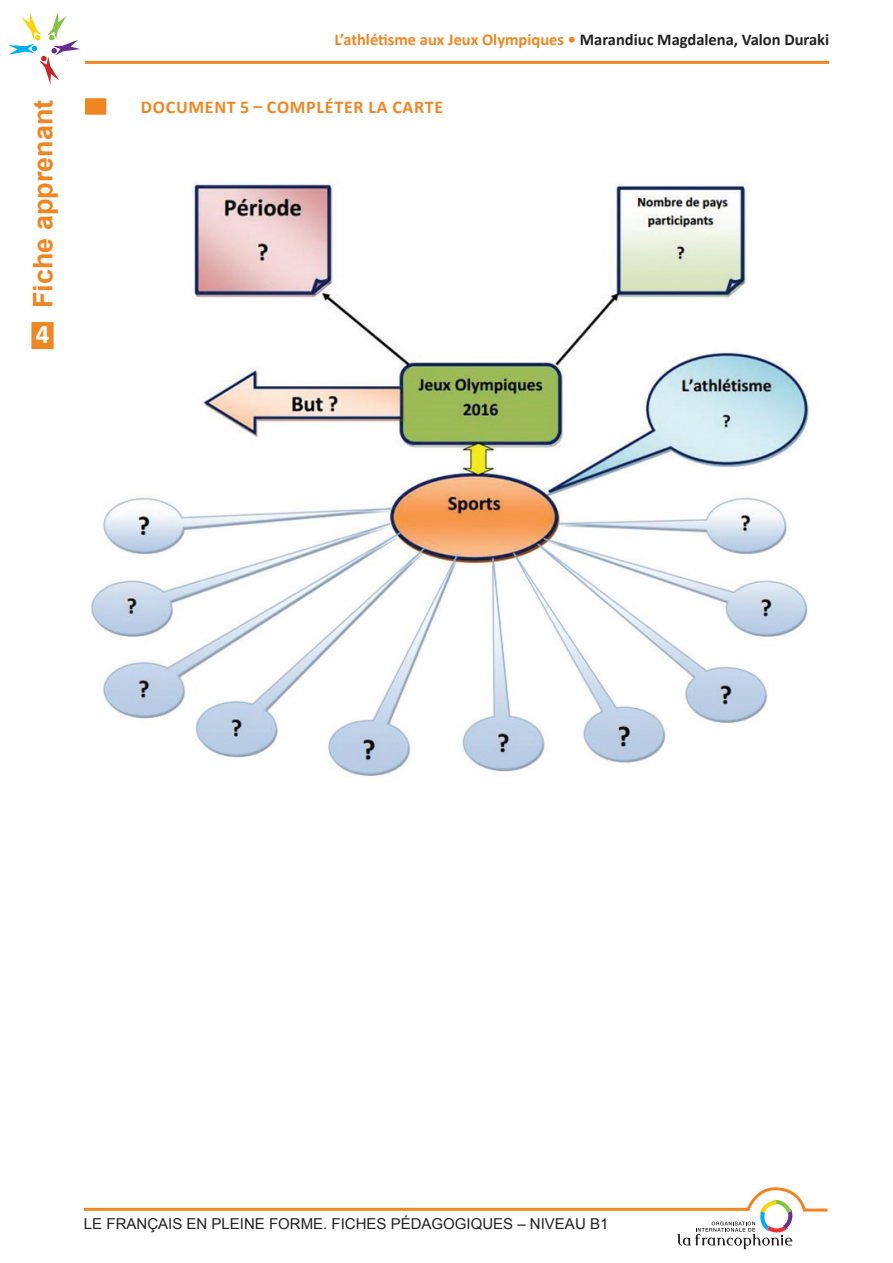
<style>
.page{position:relative;width:893px;height:1263px;background:#fff}
.page>*{position:absolute;margin:0;border:0;box-sizing:border-box;transform-origin:0 0}
.t1{font:700 27px "Arial";color:#ef8621}
.t2{font:700 27px "Calibri";color:#fff}
.activite-orange{font:700 18px "Calibri";letter-spacing:.04em;color:#ef8621}
.t3{font:700 16.5px "Calibri";color:#ef8621}
.t4{font:15px "Arial";color:#231f20}
.s1{color:#231f20}
</style>
<div class="page">
<div style="left:31px;top:322px;width:23px;height:27px;background:#ef8621"></div>
<hr style="left:85px;top:61px;width:744px;height:3px;background:#ef8621">
<svg style="left:84px;top:1187px;width:744px;height:62px"></svg>
<svg style="left:8px;top:12px;width:73px;height:72px"></svg>
<div style="left:85px;top:98px;width:21px;height:17px;background:#ef8621"></div>
<img style="left:90px;top:182px;width:719px;height:594px">
<p class="t3" style="left:334px;top:29px;width:496px">L’athlétisme aux Jeux Olympiques • <span class="s1">Marandiuc Magdalena, Valon Duraki</span></p>
<h1 class="t1" style="left:25px;top:308px;width:210px;rotate:-90deg">Fiche apprenant</h1>
<p class="activite-orange" style="left:141px;top:96px;width:304px">DOCUMENT 5 – COMPLÉTER LA CARTE</p>
<h1 class="t2" style="left:36px;top:317px;width:15px">4</h1>
<p class="t4" style="left:84px;top:1214px;width:526px">LE FRANÇAIS EN PLEINE FORME. FICHES PÉDAGOGIQUES – NIVEAU B1</p>
</div>
